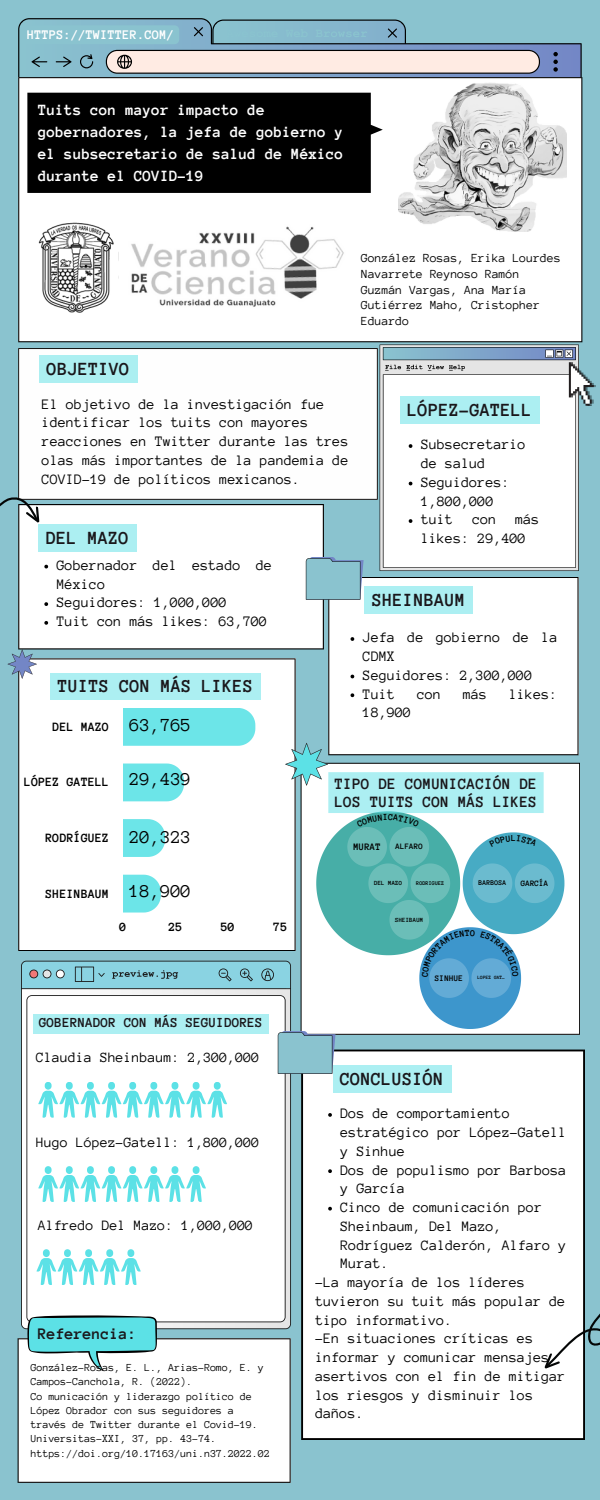
<style>
.page{position:relative;width:600px;height:1500px;background:#8ac3cf}
.page>*{position:absolute;margin:0;border:0;box-sizing:border-box;transform-origin:0 0}
.t1{font:700 19px "Anonymous Pro";color:#1a171b}
.t2{font:700 18.9px "Anonymous Pro";color:#1a171b}
.t3{font:18.8px "Anonymous Pro";color:#000}
.t4{font:700 16.5px "Anonymous Pro";color:#1a171b}
.t5{font:700 16.1px/17.8px "Anonymous Pro";color:#1a171b}
.t6{font:700 16px/21.8px "Anonymous Pro";color:#fff}
.t7{font:14.8px/18.8px "Anonymous Pro";color:#000}
.t8{font:14.6px "Anonymous Pro";color:#000}
.t9{font:700 14.1px "Anonymous Pro";color:#1a171b}
.t10{font:700 13.5px "Anonymous Pro";color:#fff}
.t11{font:700 13px "Anonymous Pro";color:#000}
.t12{font:12.6px/15.8px "Anonymous Pro";color:#000}
.t13{font:11px/14.2px "Anonymous Pro";color:#000}
.t14{font:700 10.1px "Anonymous Pro";color:#000}
.t15{font:700 9.4px "Anonymous Pro";color:#000}
.t16{font:700 8.7px "Anonymous Pro";color:#000}
.t17{font:700 8.5px "Anonymous Pro";color:#000}
.t18{font:700 7.3px "Anonymous Pro";color:#000}
.t19{font:700 6.5px "Anonymous Pro";color:#000}
.t20{font:700 6.4px "Anonymous Pro";color:#000}
.t21{font:700 5.8px "Anonymous Pro";color:#000}
.t22{font:700 5px "Anonymous Pro";color:#000}
</style>
<div class="page">
<svg style="left:380px;top:345px;width:199px;height:226px;background:#eef0f2"></svg>
<div style="left:18px;top:504px;width:306px;height:145px;background:#fff"></div>
<div style="left:18px;top:348px;width:360px;height:152px;background:#fefefe"></div>
<div style="left:18px;top:77px;width:564px;height:265px;background:#fff"></div>
<div style="left:18px;top:1338px;width:273px;height:145px;background:#fff"></div>
<div style="left:328px;top:577px;width:251px;height:178px;background:#fff"></div>
<svg style="left:0;top:441px;width:46px;height:116px"></svg>
<div style="left:27px;top:93px;width:356px;height:100px;background:#000"></div>
<svg style="left:546px;top:350px;width:50px;height:56px"></svg>
<img style="left:27px;top:207px;width:91px;height:122px">
<svg style="left:18px;top:658px;width:278px;height:293px;background:#eaecec"></svg>
<svg style="left:306px;top:557px;width:58px;height:43px"></svg>
<svg style="left:564px;top:763px;width:16px;height:272px;background:#efefef"></svg>
<img style="left:398px;top:82px;width:169px;height:149px">
<svg style="left:8px;top:649px;width:29px;height:30px"></svg>
<svg style="left:21px;top:1074px;width:270px;height:255px;background:#f0f8f8"></svg>
<svg style="left:27px;top:1315px;width:130px;height:56px;background:#8bd9dc"></svg>
<svg style="left:36px;top:1249px;width:105px;height:36px;background:#baf2f4"></svg>
<svg style="left:38px;top:1166px;width:105px;height:36px;background:#baf2f4"></svg>
<svg style="left:165px;top:1166px;width:41px;height:36px"></svg>
<div style="left:301px;top:1050px;width:284px;height:390px;background:#fff"></div>
<svg style="left:540px;top:1285px;width:60px;height:98px"></svg>
<img style="left:121px;top:222px;width:229px;height:92px">
<svg style="left:18px;top:18px;width:564px;height:59px"></svg>
<div style="left:400px;top:397px;width:140px;height:27px;background:#aceff2"></div>
<svg style="left:409px;top:444px;width:3px;height:4px"></svg>
<svg style="left:409px;top:519px;width:3px;height:4px"></svg>
<div style="left:39px;top:525px;width:98px;height:27px;background:#aceff2"></div>
<svg style="left:44px;top:565px;width:4px;height:3px"></svg>
<svg style="left:44px;top:602px;width:4px;height:4px"></svg>
<svg style="left:44px;top:621px;width:4px;height:4px"></svg>
<div style="left:365px;top:587px;width:108px;height:27px;background:#aceff2"></div>
<svg style="left:351px;top:637px;width:3px;height:4px"></svg>
<svg style="left:351px;top:693px;width:3px;height:4px"></svg>
<div style="left:39px;top:355px;width:99px;height:27px;background:#aceff1"></div>
<div style="left:50px;top:673px;width:211px;height:26px;background:#aceff2"></div>
<div style="left:333px;top:1066px;width:119px;height:27px;background:#aceff2"></div>
<svg style="left:328px;top:1113px;width:4px;height:4px"></svg>
<svg style="left:328px;top:1169px;width:4px;height:4px"></svg>
<svg style="left:328px;top:1207px;width:4px;height:4px"></svg>
<svg style="left:21px;top:708px;width:543px;height:366px;background:#c4e5e9"></svg>
<p class="t10" style="left:27px;top:27px;width:149px">HTTPS://TWITTER.COM/</p>
<p class="t6" style="left:38px;top:99px;width:307px">Tuits con mayor impacto de gobernadores, la jefa de gobierno y el subsecretario de salud de México durante el COVID-19</p>
<p class="t12" style="left:361px;top:250px;width:201px">González Rosas, Erika Lourdes</p>
<p class="t12" style="left:361px;top:266px;width:160px">Navarrete Reynoso Ramón</p>
<p class="t12" style="left:361px;top:282px;width:167px">Guzmán Vargas, Ana María</p>
<p class="t12" style="left:361px;top:297px;width:181px">Gutiérrez Maho, Cristopher<br>Eduardo</p>
<p class="t1" style="left:47px;top:359px;width:84px">OBJETIVO</p>
<p class="t7" style="left:42px;top:395px;width:308px">El objetivo de la investigación fue identificar los tuits con mayores reacciones en Twitter durante las tres olas más importantes de la pandemia de COVID-19 de políticos mexicanos.</p>
<p class="t1" style="left:408px;top:401px;width:126px">LÓPEZ-GATELL</p>
<p class="t7" style="left:421px;top:435px;width:106px">Subsecretario de salud</p>
<p class="t7" style="left:421px;top:473px;width:90px">Seguidores:<br>1,800,000</p>
<p class="t7" style="left:421px;top:510px;width:34px">tuit</p>
<p class="t7" style="left:472px;top:510px;width:26px">con</p>
<p class="t7" style="left:516px;top:510px;width:26px">más</p>
<p class="t1" style="left:46px;top:529px;width:84px">DEL MAZO</p>
<p class="t7" style="left:421px;top:529px;width:106px">likes: 29,400</p>
<p class="t7" style="left:57px;top:556px;width:217px">Gobernador del estado de<br>México</p>
<p class="t7" style="left:57px;top:593px;width:172px">Seguidores: 1,000,000</p>
<p class="t7" style="left:57px;top:612px;width:212px">Tuit con más likes: 63,700</p>
<p class="t1" style="left:372px;top:591px;width:95px">SHEINBAUM</p>
<p class="t7" style="left:363px;top:628px;width:196px">Jefa de gobierno de la<br>CDMX</p>
<p class="t7" style="left:363px;top:666px;width:171px">Seguidores: 2,300,000</p>
<p class="t7" style="left:363px;top:685px;width:34px">Tuit</p>
<p class="t7" style="left:417px;top:685px;width:26px">con</p>
<p class="t7" style="left:463px;top:685px;width:26px">más</p>
<p class="t7" style="left:509px;top:685px;width:50px">likes:</p>
<p class="t7" style="left:363px;top:703px;width:50px">18,900</p>
<p class="t2" style="left:58px;top:677px;width:197px">TUITS CON MÁS LIKES</p>
<p class="t3" style="left:130px;top:715px;width:63px">63,765</p>
<p class="t3" style="left:130px;top:770px;width:63px">29,439</p>
<p class="t11" style="left:53px;top:720px;width:58px">DEL MAZO</p>
<p class="t5" style="left:335px;top:775px;width:204px">TIPO DE COMUNICACIÓN DE<br>LOS TUITS CON MÁS LIKES</p>
<p class="t11" style="left:24px;top:776px;width:87px">LÓPEZ GATELL</p>
<p class="t11" style="left:46px;top:831px;width:65px">RODRÍGUEZ</p>
<p class="t11" style="left:46px;top:887px;width:65px">SHEINBAUM</p>
<p class="t3" style="left:130px;top:827px;width:63px">20,323</p>
<p class="t3" style="left:130px;top:882px;width:63px">18,900</p>
<p class="t11" style="left:119px;top:920px;width:9px">0</p>
<p class="t11" style="left:168px;top:920px;width:16px">25</p>
<p class="t11" style="left:221px;top:920px;width:16px">50</p>
<p class="t11" style="left:273px;top:920px;width:16px">75</p>
<p class="t9" style="left:39px;top:1016px;width:225px">GOBERNADOR CON MÁS SEGUIDORES</p>
<p class="t8" style="left:36px;top:1050px;width:225px">Claudia Sheinbaum: 2,300,000</p>
<p class="t8" style="left:36px;top:1135px;width:225px">Hugo López-Gatell: 1,800,000</p>
<p class="t8" style="left:38px;top:1218px;width:217px">Alfredo Del Mazo: 1,000,000</p>
<p class="t4" style="left:38px;top:1326px;width:100px">Referencia:</p>
<p class="t13" style="left:31px;top:1361px;width:241px">González-Rosas, E. L., Arias-Romo, E. y Campos-Canchola, R. (2022).<br>Co municación y liderazgo político de López Obrador con sus seguidores a través de Twitter durante el Covid-19.<br>Universitas-XXI, 37, pp. 43-74. https://doi.org/10.17163/uni.n37.2022.02</p>
<p class="t14" style="left:353px;top:841px;width:29px">MURAT</p>
<p class="t17" style="left:395px;top:842px;width:29px">ALFARO</p>
<p class="t20" style="left:374px;top:880px;width:30px">DEL MAZO</p>
<p class="t21" style="left:416px;top:880px;width:30px">RODRIGUEZ</p>
<p class="t19" style="left:395px;top:916px;width:30px">SHEIBAUM</p>
<p class="t15" style="left:511px;top:833px;width:7px">L</p>
<p class="t18" style="left:478px;top:879px;width:30px">BARBOSA</p>
<p class="t17" style="left:521px;top:879px;width:29px">GARCÍA</p>
<p class="t16" style="left:435px;top:974px;width:30px">SINHUE</p>
<p class="t22" style="left:478px;top:975px;width:29px">LOPEZ GAT…</p>
<p class="t1" style="left:340px;top:1070px;width:105px">CONCLUSIÓN</p>
<p class="t7" style="left:341px;top:1104px;width:228px">Dos de comportamiento estratégico por López-Gatell y Sinhue</p>
<p class="t7" style="left:341px;top:1160px;width:228px">Dos de populismo por Barbosa y García</p>
<p class="t7" style="left:341px;top:1198px;width:228px">Cinco de comunicación por<br>Sheinbaum, Del Mazo,<br>Rodríguez Calderón, Alfaro y<br>Murat.</p>
<p class="t7" style="left:315px;top:1273px;width:252px">-La mayoría de los líderes tuvieron su tuit más popular de tipo informativo.</p>
<p class="t7" style="left:315px;top:1329px;width:252px">-En situaciones críticas es informar y comunicar mensajes asertivos con el fin de mitigar los riesgos y disminuir los daños.</p>
</div>
